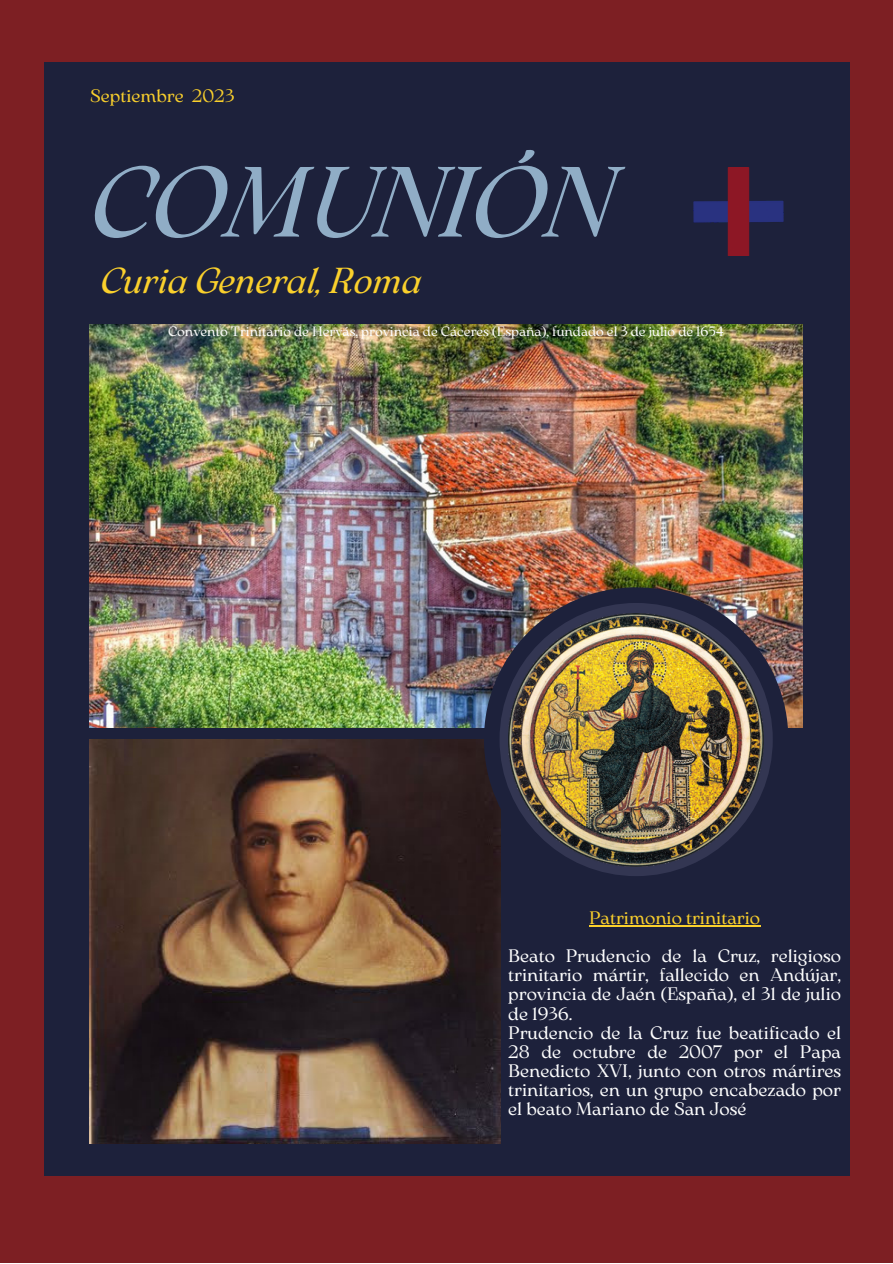
<style>
.page{position:relative;width:893px;height:1264px;background:#fff}
.page>*{position:absolute;margin:0;border:0;box-sizing:border-box;transform-origin:0 0}
.t1{font:italic 99.3px "Arsenica Antiqua";color:#90adc6}
.t2{font:italic 36px "Arsenica Antiqua";color:#fad02c}
.t3{font:18px/19px "Arsenica Antiqua";color:#fff;text-align:justify}
.t4{font:18px "Arsenica Antiqua";color:#fad02c}
.t5{font:13.5px "Arsenica Antiqua";color:#fff}
</style>
<div class="page">
<div style="left:0;top:0;width:892px;height:1262px;background:#7d1f23"></div>
<div style="left:44px;top:63px;width:805px;height:1113px;background:#1d213b"></div>
<img style="left:90px;top:325px;width:712px;height:402px">
<img style="left:90px;top:739px;width:410px;height:404px">
<div style="left:484px;top:587px;width:304px;height:304px;background:#1d213b;border-radius:50%"></div>
<div style="left:499px;top:603px;width:273px;height:273px;background:#333652;border-radius:50%"></div>
<img style="left:508px;top:613px;width:255px;height:253px">
<img style="left:693px;top:167px;width:90px;height:89px">
<hr style="left:589px;top:925px;width:171px;height:1px;background:#fad02c">
<p class="t4" style="left:90px;top:89px;width:146px">Septiembre 2023</p>
<p class="t1" style="left:90px;top:165px;width:522px">COMUNIÓN</p>
<p class="t2" style="left:100px;top:267px;width:323px">Curia General, Roma</p>
<p class="t5" style="left:168px;top:326px;width:557px">Convento Trinitario de Hervás, provincia de Cáceres (España), fundado el 3 de julio de 1654</p>
<p class="t4" style="left:589px;top:911px;width:172px">Patrimonio trinitario</p>
<p class="t3" style="left:508px;top:948px;width:334px">Beato Prudencio de la Cruz, religioso trinitario mártir, fallecido en Andújar, provincia de Jaén (España), el 31 de julio de 1936.</p>
<p class="t3" style="left:508px;top:1024px;width:334px">Prudencio de la Cruz fue beatificado el 28 de octubre de 2007 por el Papa Benedicto XVI, junto con otros mártires trinitarios, en un grupo encabezado por el beato Mariano de San José</p>
</div>
